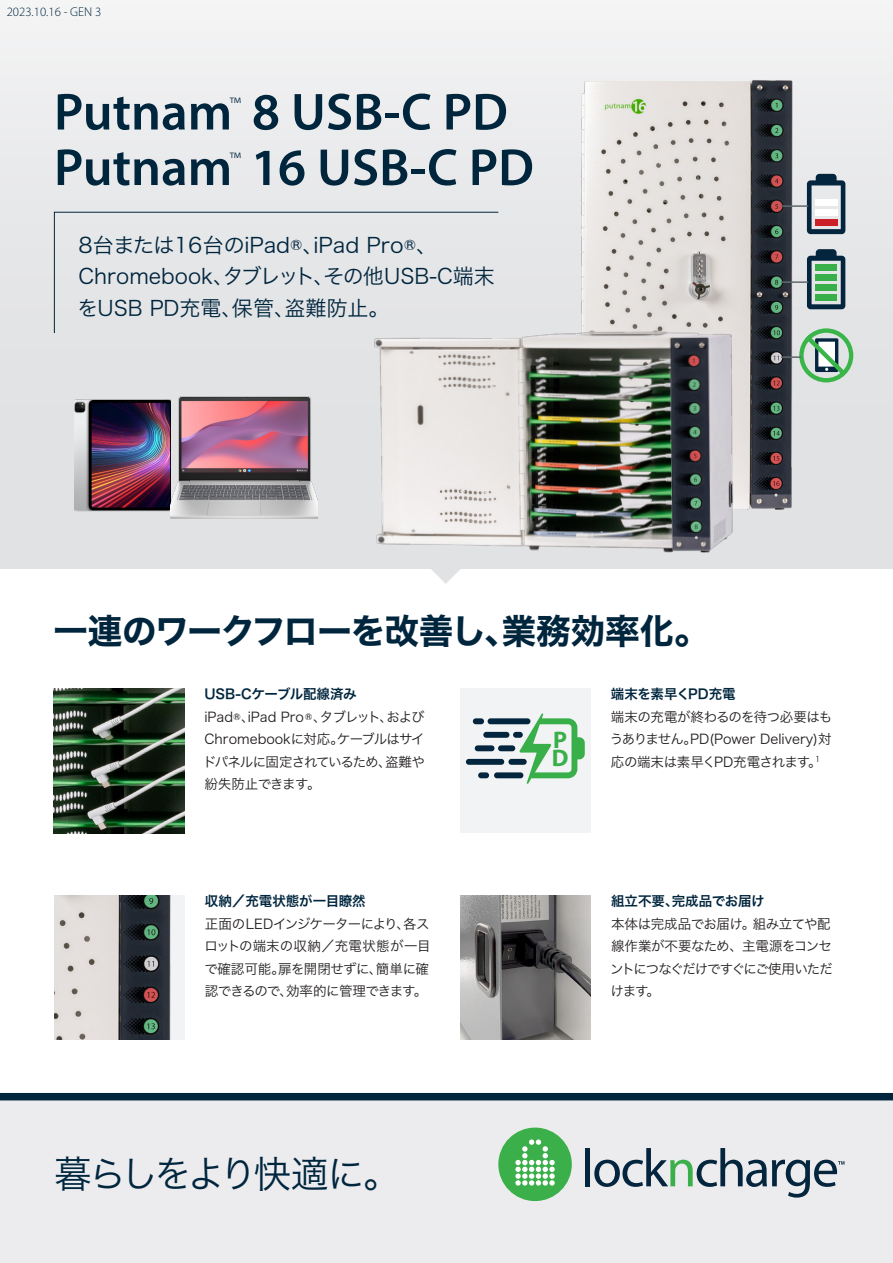
<style>
.page{position:relative;width:893px;height:1263px;background:#fff}
.page>*{position:absolute;margin:0;border:0;box-sizing:border-box;transform-origin:0 0}
.t1{font:600 52.5px "Myriad Pro";color:#00263e}
.t2{font:37.5px "Hira Kaku Pro W3";letter-spacing:-.095em;color:#00263e}
.t3{font:34.5px "Hiragino Sans W7";letter-spacing:-.02em;color:#00263e}
.t4{font:700 24px/18.1px "Myriad Pro";color:#39af49}
.H1-V2{font:21px/31.5px "Hira Kaku Pro W3";color:#00263e}
.t5{font:300 19.8px "Myriad Pro";color:#00263e}
.Body_Copy{font:13.5px/22.5px "Hira Kaku Pro W3";letter-spacing:-.035em;color:#231f20}
.Version_Tag{font:300 12.75px "Myriad Pro";color:#00263e}
.s1{font-family:"Hira Kaku Pro W6";color:#00263e}
</style>
<div class="page">
<div style="left:54px;top:895px;width:131px;height:145px;background:#f1f3f4"></div>
<div style="left:460px;top:689px;width:131px;height:144px;background:#f1f3f4"></div>
<img style="left:54px;top:895px;width:117px;height:145px">
<div style="left:0;top:0;width:893px;height:569px;background:#e9eaeb"></div>
<svg style="left:439px;top:577px;width:13px;height:7px"></svg>
<div style="left:0;top:1096px;width:893px;height:167px;background:#ececee"></div>
<div style="left:585px;top:1148px;width:5px;height:38px;background:#03253d"></div>
<div style="left:498px;top:1127px;width:74px;height:74px;background:#3baf49;border-radius:50%"></div>
<svg style="left:515px;top:1139px;width:40px;height:46px"></svg>
<svg style="left:594px;top:1148px;width:250px;height:49px"></svg>
<svg style="left:54px;top:211px;width:445px;height:123px"></svg>
<div style="left:0;top:1093px;width:893px;height:7px;background:#00263e"></div>
<img style="left:53px;top:689px;width:131px;height:144px">
<img style="left:460px;top:895px;width:131px;height:145px">
<img style="left:74px;top:399px;width:97px;height:113px">
<img style="left:171px;top:397px;width:147px;height:122px">
<img style="left:581px;top:80px;width:212px;height:430px">
<img style="left:366px;top:312px;width:377px;height:265px">
<svg style="left:466px;top:713px;width:119px;height:71px"></svg>
<svg style="left:807px;top:174px;width:38px;height:60px"></svg>
<div style="left:815px;top:199px;width:22px;height:7px;background:#fff"></div>
<div style="left:815px;top:209px;width:22px;height:7px;background:#fff"></div>
<svg style="left:807px;top:249px;width:38px;height:60px"></svg>
<div style="left:815px;top:274px;width:22px;height:7px;background:#39af49"></div>
<div style="left:815px;top:284px;width:22px;height:7px;background:#39af49"></div>
<div style="left:815px;top:264px;width:22px;height:7px;background:#39af49"></div>
<svg style="left:799px;top:328px;width:55px;height:55px"></svg>
<hr style="left:781px;top:205px;width:27px;height:2px;background:#5f696f">
<hr style="left:781px;top:281px;width:27px;height:2px;background:#5f696f">
<hr style="left:781px;top:356px;width:20px;height:2px;background:#5f696f">
<p class="Version_Tag" style="left:7px;top:4px;width:96px">2023.10.16 - GEN 3</p>
<h1 class="t1" style="left:54px;top:78px;width:455px">Putnam 8 USB-C PD</h1>
<h1 class="t5" style="left:229px;top:92px;width:13px">™</h1>
<h1 class="t1" style="left:54px;top:134px;width:481px">Putnam 16 USB-C PD</h1>
<h1 class="t5" style="left:229px;top:148px;width:13px">™</h1>
<p class="H1-V2" style="left:78px;top:227px;width:418px">8台または16台のiPad®、iPad Pro®、<br>Chromebook、タブレット、その他USB-C端末</p>
<p class="H1-V2" style="left:78px;top:290px;width:313px">をUSB PD充電、保管、盗難防止。</p>
<h2 class="t3" style="left:53px;top:604px;width:657px">一連のワークフローを改善し、業務効率化。</h2>
<p class="Body_Copy" style="left:203px;top:682px;width:224px"><span class="s1">USB-Cケーブル配線済み<br></span>iPad®、iPad Pro®、タブレット、および<br>Chromebookに対応。ケーブルはサイドパネルに固定されているため、盗難や紛失防止できます。</p>
<p class="Body_Copy" style="left:204px;top:889px;width:228px"><span class="s1">収納／充電状態が一目瞭然<br></span>正面のLEDインジケーターにより、各スロットの端末の収納／充電状態が一目で確認可能。扉を開閉せずに、簡単に確認できるので、効率的に管理できます。</p>
<h3 class="t2" style="left:54px;top:1140px;width:348px">暮らしをより快適に。</h3>
<h3 class="t4" style="left:552px;top:730px;width:18px">P<br>D</h3>
<p class="Body_Copy" style="left:610px;top:682px;width:224px"><span class="s1">端末を素早くPD充電<br></span>端末の充電が終わるのを待つ必要はもうありません。PD(Power Delivery)対応の端末は素早くPD充電されます。<sup>1</sup></p>
<p class="Body_Copy" style="left:610px;top:889px;width:224px"><span class="s1">組立不要、完成品でお届け<br></span>本体は完成品でお届け。組み立てや配線作業が不要なため、主電源をコンセントにつなぐだけですぐにご使用いただけます。</p>
</div>
